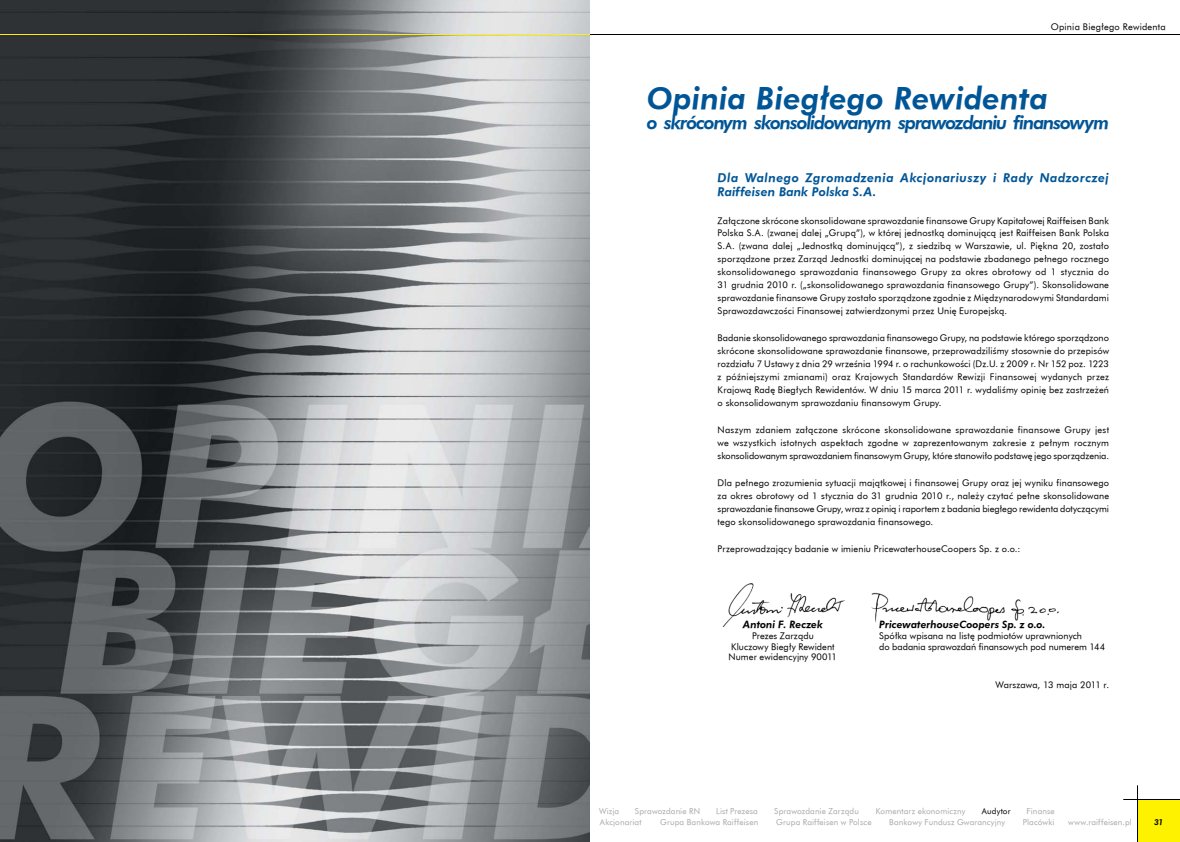
<style>
.page{position:relative;width:1180px;height:842px;background:#fff}
.page>*{position:absolute;margin:0;border:0;box-sizing:border-box;transform-origin:0 0}
.t1{font:italic 30px "Futura PL Hv";letter-spacing:.005em;color:#005597}
.t2{font:italic 18px "Futura PL Hv";letter-spacing:-.065em;color:#005597}
.t3{font:italic 12px/14.4px "Futura PL Hv";letter-spacing:.035em;color:#005597}
.t4{font:italic 10px "Futura PL Hv";color:#000}
.t5{font:9px/13px "Futura PL";letter-spacing:.01em;color:#000;text-align:justify}
.t6{font:8px "Futura PL";letter-spacing:.015em;color:#a7a9ac}
.t7{font:8px "Futura PL";letter-spacing:.02em;color:#000}
.t8{font:italic 8px "Futura PL Hv";color:#000}
</style>
<div class="page">
<div style="left:1137px;top:799px;width:42px;height:43px;background:#fff200"></div>
<hr style="left:1123px;top:799px;width:56px;height:1px;background:#000">
<hr style="left:1137px;top:785px;width:1px;height:57px;background:#000">
<hr style="left:590px;top:34px;width:589px;height:1px;background:#000">
<img style="left:871px;top:592px;width:188px;height:31px">
<img style="left:722px;top:583px;width:123px;height:44px">
<img style="left:0;top:0;width:590px;height:842px">
<hr style="left:0;top:34px;width:590px;height:1px;background:#fff200">
<p class="t5" style="left:1050px;top:20px;width:116px">Opinia Biegłego Rewidenta</p>
<h1 class="t1" style="left:646px;top:79px;width:403px">Opinia Biegłego Rewidenta</h1>
<h2 class="t2" style="left:646px;top:111px;width:464px">o skróconym skonsolidowanym sprawozdaniu finansowym</h2>
<h3 class="t3" style="left:717px;top:170px;width:393px">Dla Walnego Zgromadzenia Akcjonariuszy i Rady Nadzorczej<br>Raiffeisen Bank Polska S.A.</h3>
<p class="t5" style="left:717px;top:214px;width:393px">Załączone skrócone skonsolidowane sprawozdanie finansowe Grupy Kapitałowej Raiffeisen Bank Polska S.A. (zwanej dalej „Grupą”), w której jednostką dominującą jest Raiffeisen Bank Polska S.A. (zwana dalej „Jednostką dominującą”), z siedzibą w Warszawie, ul. Piękna 20, zostało sporządzone przez Zarząd Jednostki dominującej na podstawie zbadanego pełnego rocznego skonsolidowanego sprawozdania finansowego Grupy za okres obrotowy od 1 stycznia do 31 grudnia 2010 r. („skonsolidowanego sprawozdania finansowego Grupy”). Skonsolidowane sprawozdanie finansowe Grupy zostało sporządzone zgodnie z Międzynarodowymi Standardami Sprawozdawczości Finansowej zatwierdzonymi przez Unię Europejską.</p>
<p class="t5" style="left:717px;top:331px;width:393px">Badanie skonsolidowanego sprawozdania finansowego Grupy, na podstawie którego sporządzono skrócone skonsolidowane sprawozdanie finansowe, przeprowadziliśmy stosownie do przepisów rozdziału 7 Ustawy z dnia 29 września 1994 r. o rachunkowości (Dz.U. z 2009 r. Nr 152 poz. 1223 z późniejszymi zmianami) oraz Krajowych Standardów Rewizji Finansowej wydanych przez Krajową Radę Biegłych Rewidentów. W dniu 15 marca 2011 r. wydaliśmy opinię bez zastrzeżeń o skonsolidowanym sprawozdaniu finansowym Grupy.</p>
<p class="t5" style="left:717px;top:423px;width:393px">Naszym zdaniem załączone skrócone skonsolidowane sprawozdanie finansowe Grupy jest we wszystkich istotnych aspektach zgodne w zaprezentowanym zakresie z pełnym rocznym skonsolidowanym sprawozdaniem finansowym Grupy, które stanowiło podstawę jego sporządzenia.</p>
<p class="t5" style="left:717px;top:476px;width:393px">Dla pełnego zrozumienia sytuacji majątkowej i finansowej Grupy oraz jej wyniku finansowego za okres obrotowy od 1 stycznia do 31 grudnia 2010 r., należy czytać pełne skonsolidowane sprawozdanie finansowe Grupy, wraz z opinią i raportem z badania biegłego rewidenta dotyczącymi tego skonsolidowanego sprawozdania finansowego.</p>
<p class="t5" style="left:717px;top:542px;width:304px">Przeprowadzający badanie w imieniu PricewaterhouseCoopers Sp. z o.o.:</p>
<p class="t4" style="left:742px;top:618px;width:81px">Antoni F. Reczek</p>
<p class="t4" style="left:879px;top:618px;width:168px">PricewaterhouseCoopers Sp. z o.o.</p>
<p class="t5" style="left:752px;top:629px;width:63px">Prezes Zarządu</p>
<p class="t5" style="left:879px;top:629px;width:204px">Spółka wpisana na listę podmiotów uprawnionych</p>
<p class="t5" style="left:731px;top:640px;width:105px">Kluczowy Biegły Rewident</p>
<p class="t5" style="left:879px;top:640px;width:227px">do badania sprawozdań finansowych pod numerem 144</p>
<p class="t5" style="left:728px;top:650px;width:110px">Numer ewidencyjny 90011</p>
<p class="t5" style="left:995px;top:678px;width:115px">Warszawa, 13 maja 2011 r.</p>
<p class="t6" style="left:599px;top:806px;width:22px">Wizja</p>
<p class="t6" style="left:635px;top:806px;width:67px">Sprawozdanie RN</p>
<p class="t6" style="left:716px;top:806px;width:43px">List Prezesa</p>
<p class="t6" style="left:774px;top:806px;width:86px">Sprawozdanie Zarządu</p>
<p class="t7" style="left:981px;top:806px;width:30px">Audytor</p>
<p class="t6" style="left:1026px;top:806px;width:30px">Finanse</p>
<p class="t6" style="left:776px;top:817px;width:97px">Grupa Raiffeisen w Polsce</p>
<p class="t6" style="left:875px;top:806px;width:91px">Komentarz ekonomiczny</p>
<p class="t6" style="left:600px;top:817px;width:43px">Akcjonariat</p>
<p class="t6" style="left:660px;top:817px;width:100px">Grupa Bankowa Raiffeisen</p>
<p class="t6" style="left:889px;top:817px;width:117px">Bankowy Fundusz Gwarancyjny</p>
<p class="t6" style="left:1022px;top:817px;width:33px">Placówki</p>
<p class="t6" style="left:1068px;top:817px;width:65px">www.raiffeisen.pl</p>
<p class="t8" style="left:1153px;top:817px;width:11px">31</p>
</div>
